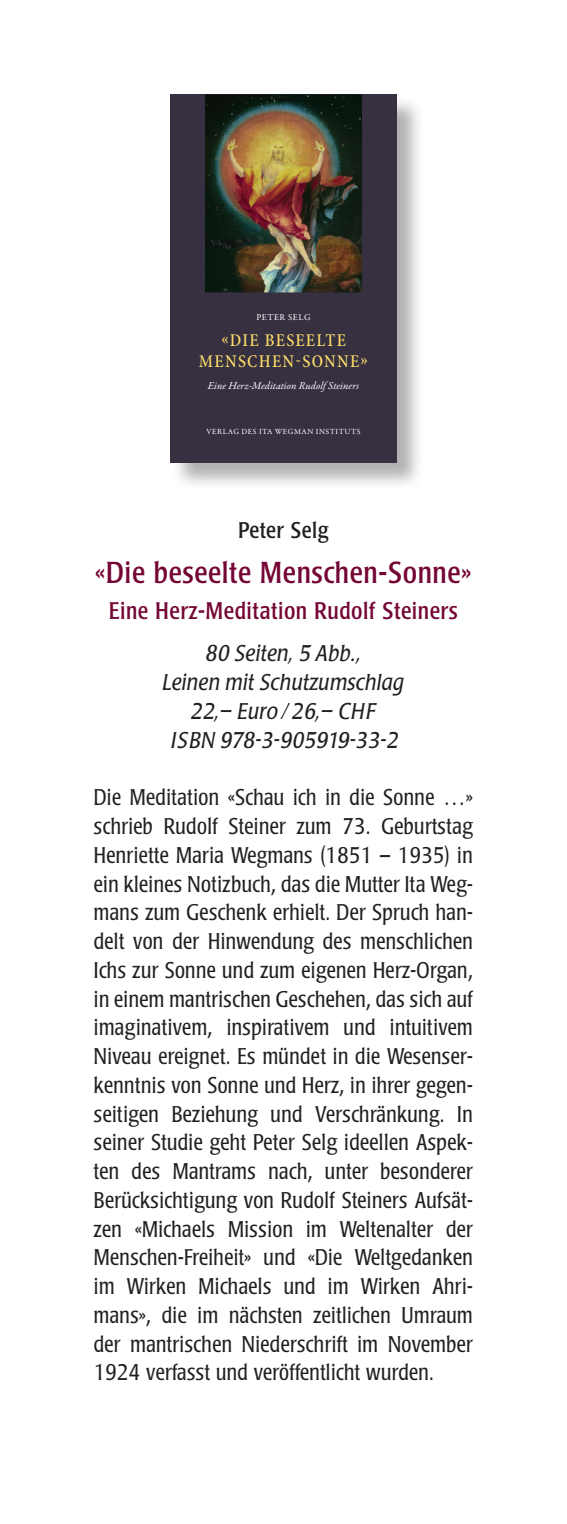
<style>
.page{position:relative;width:567px;height:1524px;background:#fff}
.page>*{position:absolute;margin:0;border:0;box-sizing:border-box;transform-origin:0 0}
.t1{font:condensed 30px "Poppl Laudatio";letter-spacing:.02em;color:#740635}
.t2{font:condensed 23.75px "Poppl Laudatio";letter-spacing:.02em;color:#740635}
.t3{font:300 condensed 22.5px/28.8px "Poppl Laudatio";letter-spacing:.02em;color:#231f20;text-align:justify}
.t4{font:italic 22.5px/28.8px "Poppl Laudatio";letter-spacing:.02em;color:#231f20;text-align:center;scale:.9 1}
.t5{font:condensed 22.5px "Poppl Laudatio";letter-spacing:.02em;color:#231f20}
.t6{font:500 condensed 18px/20.8px "Minion Pro";letter-spacing:.07em;color:#ffdf68;text-align:center}
.t7{font:italic 10.75px "Garamond Premr Pro";color:#fff}
.t8{font:9px "Garamond Premr Pro";letter-spacing:.06em;color:#fff}
.t9{font:8px "Garamond Premr Pro";letter-spacing:.065em;color:#fff}
</style>
<div class="page">
<div style="left:171px;top:95px;width:253px;height:395px;background:#231f20;opacity:.35"></div>
<div style="left:170px;top:94px;width:227px;height:368px;background:#363041"></div>
<img style="left:205px;top:94px;width:157px;height:198px">
<p class="t8" style="left:256px;top:312px;width:56px">PETER SELG</p>
<p class="t6" style="left:199px;top:330px;width:171px">«DIE BESEELTE<br>MENSCHEN-SONNE»</p>
<p class="t7" style="left:208px;top:378px;width:153px">Eine Herz-Meditation Rudolf Steiners</p>
<p class="t9" style="left:207px;top:427px;width:155px">VERLAG DES ITA WEGMAN INSTITUTS</p>
<p class="t5" style="left:238px;top:518px;width:92px">Peter Selg</p>
<h1 class="t1" style="left:95px;top:555px;width:377px">«Die beseelte Menschen-Sonne»</h1>
<p class="t2" style="left:109px;top:597px;width:351px">Eine Herz-Meditation Rudolf Steiners</p>
<p class="t4" style="left:162px;top:640px;width:270px">80 Seiten, 5 Abb.,<br>Leinen mit Schutzumschlag<br>22,– Euro / 26,– CHF<br>ISBN 978-3-905919-33-2</p>
<p class="t3" style="left:94px;top:783px;width:380px">Die Meditation «Schau ich in die Sonne …» schrieb Rudolf Steiner zum 73. Geburtstag Henriette Maria Wegmans (1851 – 1935) in ein kleines Notizbuch, das die Mutter Ita Weg&shy;mans zum Geschenk erhielt. Der Spruch han&shy;delt von der Hinwendung des menschlichen Ichs zur Sonne und zum eigenen Herz-Organ, in einem mantrischen Geschehen, das sich auf imaginativem, inspirativem und intuitivem Niveau ereignet. Es mündet in die Wesenser&shy;kenntnis von Sonne und Herz, in ihrer gegen&shy;seitigen Beziehung und Verschränkung. In seiner Studie geht Peter Selg ideellen Aspek&shy;ten des Mantrams nach, unter besonderer Berücksichtigung von Rudolf Steiners Aufsät&shy;zen «Michaels Mission im Weltenalter der Menschen-Freiheit» und «Die Weltgedanken im Wirken Michaels und im Wirken Ahri&shy;mans», die im nächsten zeitlichen Umraum der mantrischen Niederschrift im November 1924 verfasst und veröffentlicht wurden.</p>
</div>
